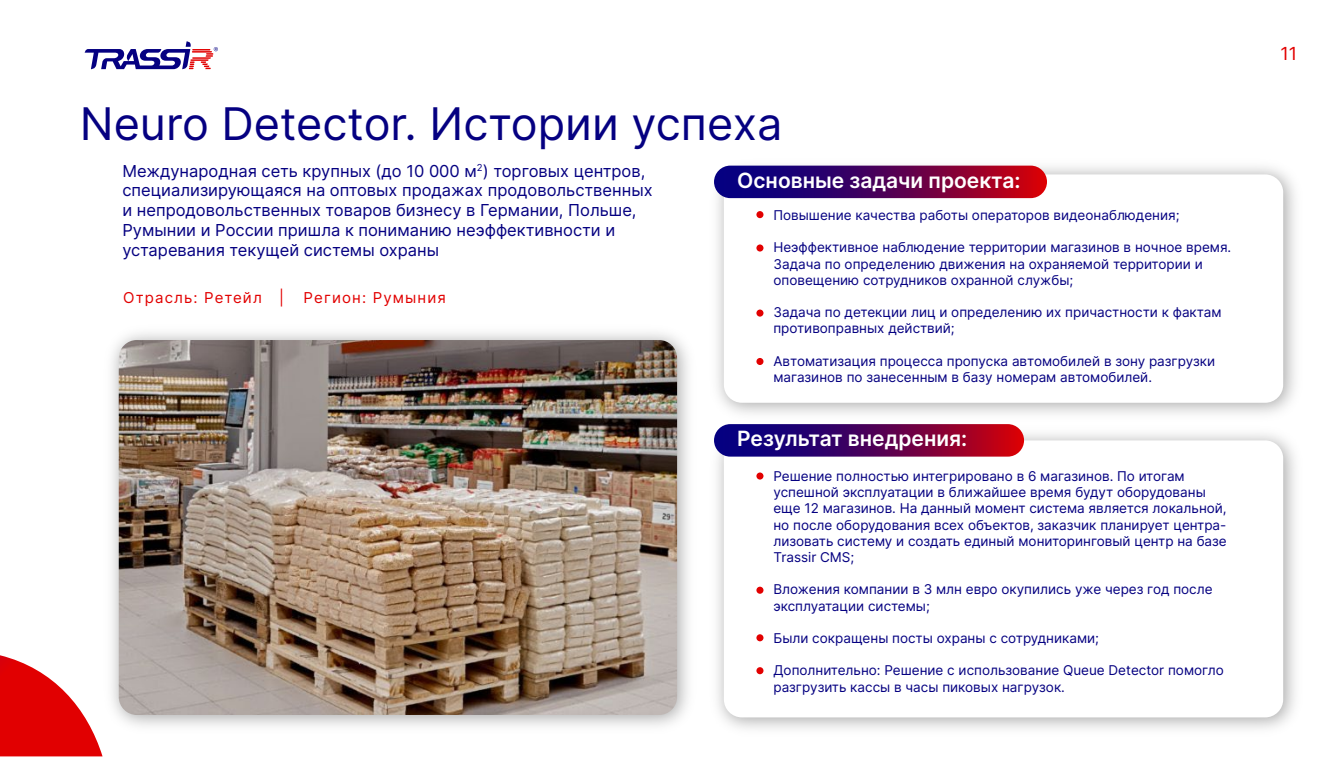
<style>
.page{position:relative;width:1340px;height:757px;background:#fff}
.page>*{position:absolute;margin:0;border:0;box-sizing:border-box;transform-origin:0 0}
.t1{font:45px "Inter";color:#050081}
.t2{font:600 21px "Inter";color:#fff}
.t3{font:18px "Inter";color:#e20000}
.t4{font:16.5px/19.8px "Inter";color:#050081}
.t5{font:15px "Inter";letter-spacing:.075em;color:#e20000}
.t6{font:13.5px/16.2px "Inter";color:#050081}
</style>
<div class="page">
<img style="left:714px;top:165px;width:581px;height:249px">
<div style="left:724px;top:174px;width:559px;height:229px;background:#fff;border-radius:18px"></div>
<svg style="left:85px;top:41px;width:133px;height:29px"></svg>
<svg style="left:0;top:655px;width:103px;height:101px"></svg>
<div style="left:756px;top:211px;width:7px;height:7px;background:#e20000;border-radius:50%"></div>
<div style="left:756px;top:244px;width:7px;height:7px;background:#e20000;border-radius:50%"></div>
<div style="left:756px;top:309px;width:7px;height:8px;background:#e20000;border-radius:50%"></div>
<div style="left:756px;top:358px;width:7px;height:7px;background:#e20000;border-radius:50%"></div>
<img style="left:98px;top:332px;width:590px;height:408px">
<img style="left:119px;top:340px;width:558px;height:375px">
<svg style="left:714px;top:166px;width:333px;height:32px;background:#570051"></svg>
<svg style="left:714px;top:424px;width:310px;height:33px;background:#590453"></svg>
<div style="left:756px;top:472px;width:7px;height:7px;background:#e20000;border-radius:50%"></div>
<div style="left:756px;top:587px;width:7px;height:7px;background:#e20000;border-radius:50%"></div>
<div style="left:756px;top:634px;width:7px;height:7px;background:#e20000;border-radius:50%"></div>
<div style="left:756px;top:667px;width:7px;height:7px;background:#e20000;border-radius:50%"></div>
<h1 class="t1" style="left:80px;top:91px;width:704px">Neuro Detector. Истории успеха</h1>
<p class="t4" style="left:122px;top:160px;width:532px">Международная сеть крупных (до 10 000 м<sup>2</sup>) торговых центров, специализирующаяся на оптовых продажах продовольственных и непродовольственных товаров бизнесу в Германии, Польше, Румынии и России пришла к пониманию неэффективности и устаревания текущей системы охраны</p>
<p class="t5" style="left:123px;top:287px;width:162px">Отрасль: Ретейл |</p>
<p class="t5" style="left:303px;top:287px;width:144px">Регион: Румыния</p>
<h2 class="t2" style="left:737px;top:165px;width:285px">Основные задачи проекта:</h2>
<p class="t6" style="left:773px;top:207px;width:407px">Повышение качества работы операторов видеонаблюдения;</p>
<p class="t6" style="left:773px;top:239px;width:459px">Неэффективное наблюдение территории магазинов в ночное время.<br>Задача по определению движения на охраняемой территории и оповещению сотрудников охранной службы;</p>
<p class="t6" style="left:773px;top:304px;width:449px">Задача по детекции лиц и определению их причастности к фактам противоправных действий;</p>
<p class="t6" style="left:773px;top:352px;width:443px">Автоматизация процесса пропуска автомобилей в зону разгрузки магазинов по занесенным в базу номерам автомобилей.</p>
<h2 class="t2" style="left:737px;top:423px;width:231px">Результат внедрения:</h2>
<p class="t6" style="left:773px;top:468px;width:455px">Решение полностью интегрировано в 6 магазинов. По итогам успешной эксплуатации в ближайшее время будут оборудованы еще 12 магазинов. На данный момент система является локальной, но после оборудования всех объектов, заказчик планирует центра&shy;лизовать систему и создать единый мониторинговый центр на базе Trassir CMS;</p>
<p class="t6" style="left:773px;top:581px;width:440px">Вложения компании в 3 млн евро окупились уже через год после эксплуатации системы;</p>
<p class="t6" style="left:773px;top:630px;width:327px">Были сокращены посты охраны с сотрудниками;</p>
<p class="t6" style="left:773px;top:662px;width:452px">Дополнительно: Решение с использование Queue Detector помогло разгрузить кассы в часы пиковых нагрузок.</p>
<h3 class="t3" style="left:1280px;top:41px;width:18px">11</h3>
</div>
